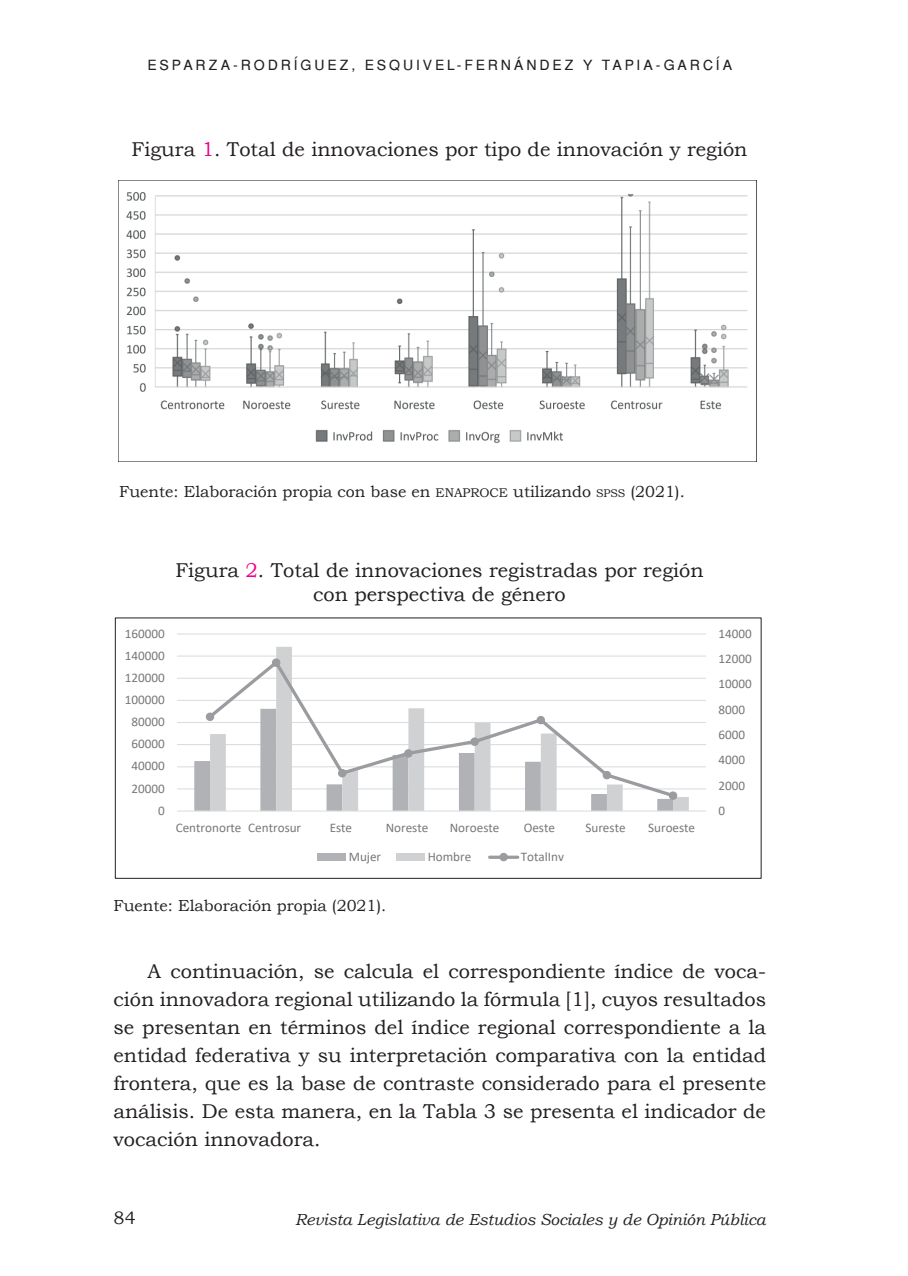
<style>
.page{position:relative;width:908px;height:1276px;background:#fff}
.page>*{position:absolute;margin:0;border:0;box-sizing:border-box;transform-origin:0 0}
.t1{font:20px/28px "Bookman Old Style";color:#231f20;text-align:center}
.t2{font:18px "Bookman Old Style";color:#231f20}
.t3{font:16px "Bookman Old Style";color:#231f20}
.t4{font:italic 16px "Bookman Old Style";color:#231f20}
.t5{font:14px "Helvetica";letter-spacing:.205em;color:#231f20}
.t6{font:13.2px "Calibri";color:#76787b}
.s1{color:#ed028c}
.s2{font-size:12.6px}
.s3{font-size:11.2px}
</style>
<div class="page">
<img style="left:126px;top:192px;width:622px;height:252px">
<hr style="left:177px;top:788px;width:528px;height:1px;background:#dcdddf">
<hr style="left:177px;top:766px;width:528px;height:1px;background:#dcdddf">
<hr style="left:177px;top:744px;width:528px;height:1px;background:#dcdddf">
<hr style="left:177px;top:722px;width:528px;height:1px;background:#dcdddf">
<hr style="left:177px;top:700px;width:528px;height:1px;background:#dcdddf">
<hr style="left:177px;top:678px;width:528px;height:1px;background:#dcdddf">
<hr style="left:177px;top:655px;width:528px;height:1px;background:#dcdddf">
<hr style="left:177px;top:633px;width:528px;height:1px;background:#dcdddf">
<svg style="left:194px;top:761px;width:16px;height:49px"></svg>
<svg style="left:210px;top:647px;width:478px;height:163px"></svg>
<hr style="left:177px;top:810px;width:528px;height:1px;background:#dcdddf">
<svg style="left:205px;top:657px;width:471px;height:142px"></svg>
<div style="left:206px;top:713px;width:7px;height:7px;background:#9a9c9f;border-radius:50%"></div>
<div style="left:206px;top:712px;width:8px;height:9px;border:1px solid #9a9c9f;border-radius:50%"></div>
<div style="left:272px;top:659px;width:8px;height:7px;background:#9a9c9f;border-radius:50%"></div>
<div style="left:272px;top:658px;width:8px;height:9px;border:1px solid #9a9c9f;border-radius:50%"></div>
<div style="left:338px;top:769px;width:8px;height:8px;background:#9a9c9f;border-radius:50%"></div>
<div style="left:338px;top:769px;width:8px;height:8px;border:1px solid #9a9c9f;border-radius:50%"></div>
<div style="left:404px;top:749px;width:8px;height:8px;background:#9a9c9f;border-radius:50%"></div>
<div style="left:404px;top:749px;width:8px;height:8px;border:1px solid #9a9c9f;border-radius:50%"></div>
<div style="left:471px;top:738px;width:7px;height:7px;background:#9a9c9f;border-radius:50%"></div>
<div style="left:470px;top:737px;width:8px;height:9px;border:1px solid #9a9c9f;border-radius:50%"></div>
<div style="left:537px;top:716px;width:7px;height:8px;background:#9a9c9f;border-radius:50%"></div>
<div style="left:536px;top:716px;width:8px;height:8px;border:1px solid #9a9c9f;border-radius:50%"></div>
<div style="left:603px;top:771px;width:7px;height:8px;background:#9a9c9f;border-radius:50%"></div>
<div style="left:602px;top:771px;width:9px;height:8px;border:1px solid #9a9c9f;border-radius:50%"></div>
<div style="left:669px;top:792px;width:7px;height:7px;background:#9a9c9f;border-radius:50%"></div>
<div style="left:668px;top:791px;width:9px;height:9px;border:1px solid #9a9c9f;border-radius:50%"></div>
<div style="left:317px;top:853px;width:28px;height:8px;background:#b1b2b6"></div>
<div style="left:396px;top:853px;width:28px;height:8px;background:#d0d1d3"></div>
<svg style="left:489px;top:855px;width:28px;height:4px"></svg>
<div style="left:499px;top:853px;width:8px;height:7px;background:#9a9c9f;border-radius:50%"></div>
<div style="left:499px;top:853px;width:8px;height:8px;border:1px solid #9a9c9f;border-radius:50%"></div>
<p class="t5" style="left:147px;top:57px;width:585px">ESPARZA-RODRÍGUEZ, ESQUIVEL-FERNÁNDEZ Y TAPIA-GARCÍA</p>
<p class="t1" style="left:132px;top:135px;width:617px">Figura <span class="s1">1</span>. Total de innovaciones por tipo de innovación y región</p>
<p class="t3" style="left:119px;top:481px;width:567px">Fuente: Elaboración propia con base en <span class="s2">ENAPROCE</span> utilizando <span class="s3">SPSS</span> (2021).</p>
<p class="t6" style="left:125px;top:624px;width:41px">160000</p>
<p class="t6" style="left:125px;top:646px;width:41px">140000</p>
<p class="t6" style="left:125px;top:668px;width:41px">120000</p>
<p class="t6" style="left:125px;top:690px;width:41px">100000</p>
<p class="t6" style="left:131px;top:712px;width:35px">80000</p>
<p class="t6" style="left:131px;top:735px;width:35px">60000</p>
<p class="t6" style="left:131px;top:757px;width:35px">40000</p>
<p class="t6" style="left:131px;top:779px;width:35px">20000</p>
<p class="t6" style="left:158px;top:801px;width:8px">0</p>
<p class="t1" style="left:175px;top:558px;width:529px;line-height:24px">Figura <span class="s1">2</span>. Total de innovaciones registradas por región con perspectiva de género</p>
<p class="t6" style="left:176px;top:818px;width:127px">Centronorte Centrosur</p>
<p class="t6" style="left:329px;top:818px;width:24px">Este</p>
<p class="t6" style="left:385px;top:818px;width:44px">Noreste</p>
<p class="t6" style="left:449px;top:818px;width:51px">Noroeste</p>
<p class="t6" style="left:523px;top:818px;width:33px">Oeste</p>
<p class="t6" style="left:585px;top:818px;width:42px">Sureste</p>
<p class="t6" style="left:647px;top:818px;width:49px">Suroeste</p>
<p class="t6" style="left:348px;top:847px;width:34px">Mujer</p>
<p class="t6" style="left:427px;top:847px;width:45px">Hombre</p>
<p class="t6" style="left:520px;top:847px;width:45px">TotalInv</p>
<p class="t3" style="left:113px;top:894px;width:274px">Fuente: Elaboración propia (2021).</p>
<p class="t6" style="left:718px;top:624px;width:35px">14000</p>
<p class="t6" style="left:718px;top:649px;width:35px">12000</p>
<p class="t6" style="left:718px;top:675px;width:35px">10000</p>
<p class="t6" style="left:718px;top:700px;width:28px">8000</p>
<p class="t6" style="left:718px;top:725px;width:28px">6000</p>
<p class="t6" style="left:718px;top:750px;width:28px">4000</p>
<p class="t6" style="left:718px;top:776px;width:28px">2000</p>
<p class="t6" style="left:718px;top:801px;width:8px">0</p>
<p class="t1" style="left:113px;top:957px;width:654px;text-align:justify;text-indent:34px">A continuación, se calcula el correspondiente índice de voca&shy;ción innovadora regional utilizando la fórmula [1], cuyos resultados se presentan en términos del índice regional correspondiente a la entidad federativa y su interpretación comparativa con la entidad frontera, que es la base de contraste considerado para el presente análisis. De esta manera, en la Tabla 3 se presenta el indicador de vocación innovadora.</p>
<p class="t2" style="left:113px;top:1206px;width:24px">84</p>
<p class="t4" style="left:295px;top:1208px;width:472px">Revista Legislativa de Estudios Sociales y de Opinión Pública</p>
</div>
